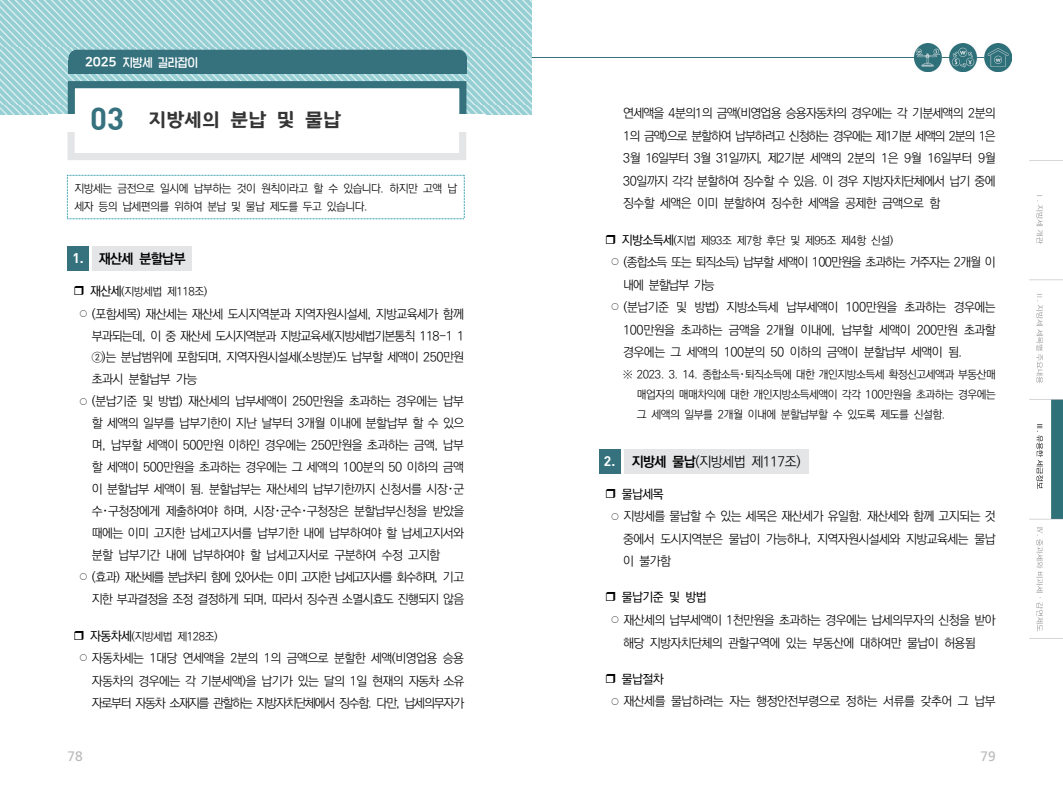
<style>
.page{position:relative;width:1063px;height:798px;background:#fff}
.page>*{position:absolute;margin:0;border:0;box-sizing:border-box;transform-origin:0 0}
.t1{font:21.25px "Yi Sun Shin Dotum B";color:#353535}
.t2{font:13.75px "TT7 FCCDD19 t CID";letter-spacing:-.04em;color:#000}
.t3{font:13.75px "TT8277 F28 Ft CID";letter-spacing:-.04em;color:#000}
.t4{font:13.75px "Frutiger LT Std";color:#bbb}
.t5{font:12.5px/22.5px "TT7 FCCDD19 t CID";letter-spacing:-.045em;color:#000;text-align:justify}
.t6{font:12.5px/21.9px "TT7 FCCDD19 t CID";letter-spacing:-.065em;color:#000;text-align:right}
.t7{font:12.5px/22.5px "TT7 FCCDD19 t CID";letter-spacing:-.08em;color:#000}
.t8{font:12.5px "TTCB7 C0 D25 t CID";letter-spacing:-.045em;color:#000}
.t9{font:11.88px "SD Nemony 2 c Basic Rg";letter-spacing:-.01em;color:#fff;scale:.93 1}
.t10{font:11.25px/20.2px "TT7 FCCDD19 t CID";letter-spacing:-.045em;color:#000;text-align:justify}
.s1{font-family:"TTAE0 DF702 t CID";font-size:13px}
.s2{font-family:"Dinbol";font-size:31.25px;color:#35717e}
.s3{font-family:"Dinbol";color:#fff}
.s4{font-family:"TTCB7 C0 D25 t CID";font-size:12.5px}
.s5{font-size:8.12px}
.s6{font-family:"Haansoft Batang"}
.s7{font-family:"TT8277 F28 Ft CID"}
</style>
<div class="page">
<hr style="left:531px;top:57px;width:465px;height:1px;background:#35727e">
<img style="left:915px;top:44px;width:96px;height:27px">
<img style="left:1030px;top:160px;width:33px;height:472px">
<div style="left:599px;top:448px;width:21px;height:25px;background:#35727e"></div>
<div style="left:624px;top:448px;width:184px;height:25px;background:#e4e5e7"></div>
<svg style="left:67px;top:175px;width:398px;height:44px"></svg>
<div style="left:67px;top:246px;width:22px;height:24px;background:#35727e"></div>
<div style="left:93px;top:246px;width:99px;height:24px;background:#e4e5e7"></div>
<svg style="left:0;top:0;width:531px;height:114px;background:#a7d7da"></svg>
<svg style="left:68px;top:49px;width:399px;height:11px;background:#3d7984"></svg>
<div style="left:68px;top:60px;width:399px;height:14px;background:#35727e"></div>
<div style="left:68px;top:82px;width:398px;height:43px;background:#fff"></div>
<div style="left:68px;top:81px;width:398px;height:45px;border:7px solid #35727e"></div>
<div style="left:68px;top:114px;width:398px;height:46px;border:7px solid #e4e5e7"></div>
<div style="left:48px;top:114px;width:437px;height:18px;background:#fff"></div>
<p class="t9" style="left:85px;top:53px;width:123px"><span class="s1">2025</span> 지방세 길라잡이</p>
<p class="t1" style="left:90px;top:109px;width:252px"><span class="s2">03</span> 지방세의 분납 및 물납</p>
<p class="t10" style="left:74px;top:180px;width:384px;line-height:18px">지방세는 금전으로 일시에 납부하는 것이 원칙이라고 할 수 있습니다. 하지만 고액 납 세자 등의 납세편의를 위하여 분납 및 물납 제도를 두고 있습니다.</p>
<p class="t3" style="left:72px;top:252px;width:115px"><span class="s3">1.</span> 재산세 분할납부</p>
<p class="t10" style="left:90px;top:282px;width:119px"><span class="s4">재산세</span>(지방세법 제118조)</p>
<p class="t5" style="left:92px;top:303px;width:374px;line-height:21.9px;text-indent:-12px"><span class="s5">○</span> (포함세목) 재산세는 재산세 도시지역분과 지역자원시설세, 지방교육세가 함께 부과되는데, 이 중 재산세 도시지역분과 지방교육세(지방세법기본통칙 118-1 1<br>②)는 분납범위에 포함되며, 지역자원시설세(소방분)도 납부할 세액이 250만원 초과시 분할납부 가능</p>
<p class="t5" style="left:92px;top:391px;width:374px;line-height:21.9px;text-indent:-12px"><span class="s5">○</span> (분납기준 및 방법) 재산세의 납부세액이 250만원을 초과하는 경우에는 납부 할 세액의 일부를 납부기한이 지난 날부터 3개월 이내에 분할납부 할 수 있으 며, 납부할 세액이 500만원 이하인 경우에는 250만원을 초과하는 금액, 납부 할 세액이 500만원을 초과하는 경우에는 그 세액의 100분의 50 이하의 금액 이 분할납부 세액이 됨. 분할납부는 재산세의 납부기한까지 신청서를 시장<span class="s6">･</span>군 수<span class="s6">･</span>구청장에게 제출하여야 하며, 시장<span class="s6">･</span>군수<span class="s6">･</span>구청장은 분할납부신청을 받았을 때에는 이미 고지한 납세고지서를 납부기한 내에 납부하여야 할 납세고지서와 분할 납부기간 내에 납부하여야 할 납세고지서로 구분하여 수정 고지함</p>
<p class="t6" style="left:80px;top:566px;width:386px"><span class="s5">○</span> (효과) 재산세를 분납처리 함에 있어서는 이미 고지한 납세고지서를 회수하며, 기고 지한 부과결정을 조정 결정하게 되며, 따라서 징수권 소멸시효도 진행되지 않음</p>
<p class="t10" style="left:90px;top:626px;width:129px"><span class="s4">자동차세</span>(지방세법 제128조)</p>
<p class="t5" style="left:92px;top:647px;width:374px;text-indent:-12px"><span class="s5">○</span> 자동차세는 1대당 연세액을 2분의 1의 금액으로 분할한 세액(비영업용 승용 자동차의 경우에는 각 기분세액)을 납기가 있는 달의 1일 현재의 자동차 소유 자로부터 자동차 소재지를 관할하는 지방자치단체에서 징수함. 다만, 납세의무자가</p>
<p class="t4" style="left:67px;top:747px;width:17px">78</p>
<p class="t5" style="left:623px;top:102px;width:374px">연세액을 4분의1의 금액(비영업용 승용자동차의 경우에는 각 기분세액의 2분의 1의 금액)으로 분할하여 납부하려고 신청하는 경우에는 제1기분 세액의 2분의 1은 3월 16일부터 3월 31일까지, 제2기분 세액의 2분의 1은 9월 16일부터 9월 30일까지 각각 분할하여 징수할 수 있음. 이 경우 지방자치단체에서 납기 중에 징수할 세액은 이미 분할하여 징수한 세액을 공제한 금액으로 함</p>
<p class="t10" style="left:622px;top:230px;width:273px"><span class="s4">지방소득세</span>(지법 제93조 제7항 후단 및 제95조 제4항 신설)</p>
<p class="t7" style="left:623px;top:251px;width:374px;text-indent:-12px"><span class="s5">○</span> (종합소득 또는 퇴직소득) 납부할 세액이 100만원을 초과하는 거주자는 2개월 이 내에 분할납부 가능</p>
<p class="t5" style="left:623px;top:296px;width:374px;text-indent:-12px"><span class="s5">○</span> (분납기준 및 방법) 지방소득세 납부세액이 100만원을 초과하는 경우에는 100만원을 초과하는 금액을 2개월 이내에, 납부할 세액이 200만원 초과할 경우에는 그 세액의 100분의 50 이하의 금액이 분할납부 세액이 됨.</p>
<p class="t10" style="left:637px;top:364px;width:361px;text-indent:-14px">※ 2023. 3. 14. 종합소득<span class="s6">･</span>퇴직소득에 대한 개인지방소득세 확정신고세액과 부동산매 매업자의 매매차익에 대한 개인지방소득세액이 각각 100만원을 초과하는 경우에는 그 세액의 일부를 2개월 이내에 분할납부할 수 있도록 제도를 신설함.</p>
<p class="t2" style="left:604px;top:454px;width:198px"><span class="s3">2.</span> <span class="s7">지방세 물납</span>(지방세법 제117조)</p>
<p class="t8" style="left:622px;top:487px;width:43px">물납세목</p>
<p class="t5" style="left:623px;top:505px;width:374px;text-indent:-12px"><span class="s5">○</span> 지방세를 물납할 수 있는 세목은 재산세가 유일함. 재산세와 함께 고지되는 것 중에서 도시지역분은 물납이 가능하나, 지역자원시설세와 지방교육세는 물납 이 불가함</p>
<p class="t8" style="left:622px;top:591px;width:86px">물납기준 및 방법</p>
<p class="t5" style="left:623px;top:609px;width:374px;text-indent:-12px"><span class="s5">○</span> 재산세의 납부세액이 1천만원을 초과하는 경우에는 납세의무자의 신청을 받아 해당 지방자치단체의 관할구역에 있는 부동산에 대하여만 물납이 허용됨</p>
<p class="t8" style="left:622px;top:672px;width:43px">물납절차</p>
<p class="t5" style="left:611px;top:690px;width:386px"><span class="s5">○</span> 재산세를 물납하려는 자는 행정안전부령으로 정하는 서류를 갖추어 그 납부</p>
<p class="t4" style="left:980px;top:747px;width:17px">79</p>
</div>
